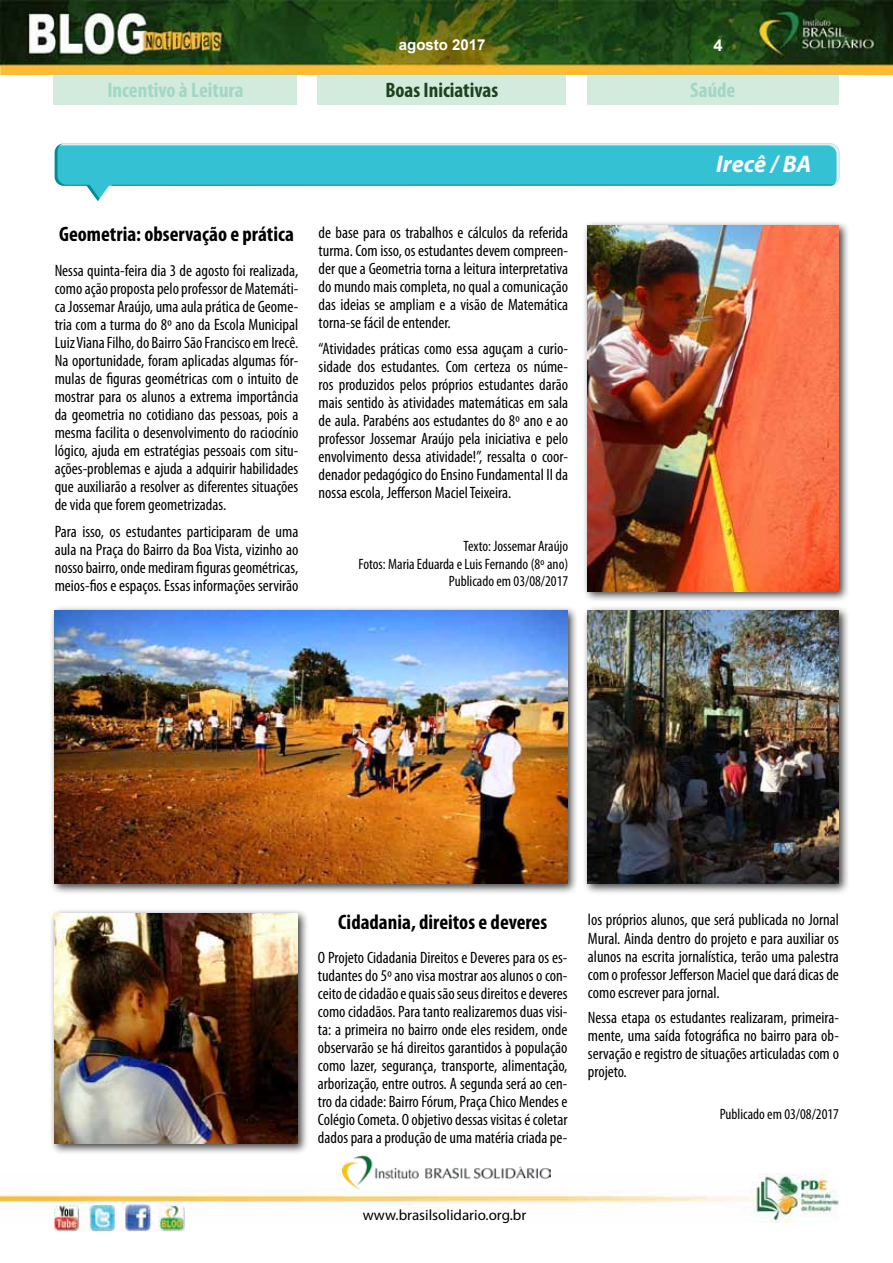
<style>
.page{position:relative;width:893px;height:1263px;background:#fff}
.page>*{position:absolute;margin:0;border:0;box-sizing:border-box;transform-origin:0 0}
.t1{font:italic 700 24px "Myriad Pro";color:#fff}
.t2{font:700 condensed 21px "Myriad Pro";color:#000}
.t3{font:700 condensed 21px "Myriad Pro";color:#a0d7c5}
.t4{font:700 condensed 21px "Myriad Pro";color:#1e421e}
.t5{font:condensed 16.5px/18px "Myriad Pro";color:#000;text-align:justify}
.t6{font:700 16.5px "Arial";color:#fff}
.t7{font:condensed 15px/18px "Myriad Pro";color:#000;text-align:right}
.t8{font:15px "Myriad Pro";color:#000}
.t9{font:700 15px "Arial";color:#fff}
</style>
<div class="page">
<img style="left:0;top:0;width:893px;height:75px">
<img style="left:0;top:1173px;width:839px;height:49px">
<img style="left:54px;top:1205px;width:130px;height:26px">
<img style="left:342px;top:1155px;width:208px;height:34px">
<div style="left:583px;top:220px;width:267px;height:382px;background:#000;opacity:.75"></div>
<img style="left:588px;top:225px;width:251px;height:366px">
<div style="left:583px;top:605px;width:267px;height:290px;background:#000;opacity:.75"></div>
<img style="left:588px;top:610px;width:251px;height:274px">
<div style="left:49px;top:908px;width:260px;height:247px;background:#000;opacity:.75"></div>
<img style="left:54px;top:913px;width:244px;height:231px">
<div style="left:49px;top:605px;width:530px;height:290px;background:#000;opacity:.75"></div>
<img style="left:55px;top:610px;width:512px;height:274px">
<div style="left:317px;top:75px;width:249px;height:30px;background:#d3ebdc"></div>
<div style="left:587px;top:75px;width:252px;height:30px;background:#d3ebdc"></div>
<div style="left:54px;top:75px;width:243px;height:30px;background:#d3ebdc"></div>
<svg style="left:55px;top:144px;width:784px;height:57px"></svg>
<p class="t9" style="left:399px;top:34px;width:88px">agosto 2017</p>
<p class="t6" style="left:713px;top:34px;width:11px">4</p>
<p class="t3" style="left:107px;top:77px;width:138px">Incentivo à Leitura</p>
<p class="t4" style="left:385px;top:77px;width:114px">Boas Iniciativas</p>
<p class="t3" style="left:690px;top:77px;width:47px">Saúde</p>
<p class="t2" style="left:59px;top:221px;width:236px">Geometria: observação e prática</p>
<p class="t5" style="left:55px;top:261px;width:245px">Nessa quinta-feira dia 3 de agosto foi realizada, como ação proposta pelo professor de Matemáti&shy;ca Jossemar Araújo, uma aula prática de Geome&shy;tria com a turma do 8º ano da Escola Municipal Luiz Viana Filho, do Bairro São Francisco em Irecê.<br>Na oportunidade, foram aplicadas algumas fór&shy;mulas de figuras geométricas com o intuito de mostrar para os alunos a extrema importância da geometria no cotidiano das pessoas, pois a mesma facilita o desenvolvimento do raciocínio lógico, ajuda em estratégias pessoais com situ&shy;ações-problemas e ajuda a adquirir habilidades que auxiliarão a resolver as diferentes situações de vida que forem geometrizadas.</p>
<p class="t5" style="left:55px;top:522px;width:245px">Para isso, os estudantes participaram de uma aula na Praça do Bairro da Boa Vista, vizinho ao nosso bairro, onde mediram figuras geométricas, meios-fios e espaços. Essas informações servirão</p>
<p class="t5" style="left:319px;top:223px;width:251px">de base para os trabalhos e cálculos da referida turma. Com isso, os estudantes devem compreen&shy;der que a Geometria torna a leitura interpretativa do mundo mais completa, no qual a comunicação das ideias se ampliam e a visão de Matemática torna-se fácil de entender.</p>
<p class="t5" style="left:319px;top:340px;width:251px">“Atividades práticas como essa aguçam a curio&shy;sidade dos estudantes. Com certeza os núme&shy;ros produzidos pelos próprios estudantes darão mais sentido às atividades matemáticas em sala de aula. Parabéns aos estudantes do 8º ano e ao professor Jossemar Araújo pela iniciativa e pelo envolvimento dessa atividade!”, ressalta o coor&shy;denador pedagógico do Ensino Fundamental II da nossa escola, Jefferson Maciel Teixeira.</p>
<p class="t7" style="left:359px;top:537px;width:211px">Texto: Jossemar Araújo<br>Fotos: Maria Eduarda e Luis Fernando (8º ano)</p>
<p class="t7" style="left:449px;top:572px;width:121px">Publicado em 03/08/2017</p>
<h1 class="t1" style="left:716px;top:148px;width:97px">Irecê / BA</h1>
<p class="t2" style="left:338px;top:909px;width:210px">Cidadania, direitos e deveres</p>
<p class="t5" style="left:318px;top:948px;width:251px">O Projeto Cidadania Direitos e Deveres para os es&shy;tudantes do 5º ano visa mostrar aos alunos o con&shy;ceito de cidadão e quais são seus direitos e deveres como cidadãos. Para tanto realizaremos duas visi&shy;ta: a primeira no bairro onde eles residem, onde observarão se há direitos garantidos à população como lazer, segurança, transporte, alimentação, arborização, entre outros. A segunda será ao cen&shy;tro da cidade: Bairro Fórum, Praça Chico Mendes e Colégio Cometa. O objetivo dessas visitas é coletar dados para a produção de uma matéria criada pe-</p>
<p class="t5" style="left:588px;top:911px;width:253px">los próprios alunos, que será publicada no Jornal Mural. Ainda dentro do projeto e para auxiliar os alunos na escrita jornalística, terão uma palestra com o professor Jefferson Maciel que dará dicas de como escrever para jornal.</p>
<p class="t5" style="left:588px;top:1008px;width:253px">Nessa etapa os estudantes realizaram, primeira&shy;mente, uma saída fotográfica no bairro para ob&shy;servação e registro de situações articuladas com o projeto.</p>
<p class="t7" style="left:720px;top:1105px;width:121px">Publicado em 03/08/2017</p>
<p class="t8" style="left:363px;top:1206px;width:165px">www.brasilsolidario.org.br</p>
</div>
